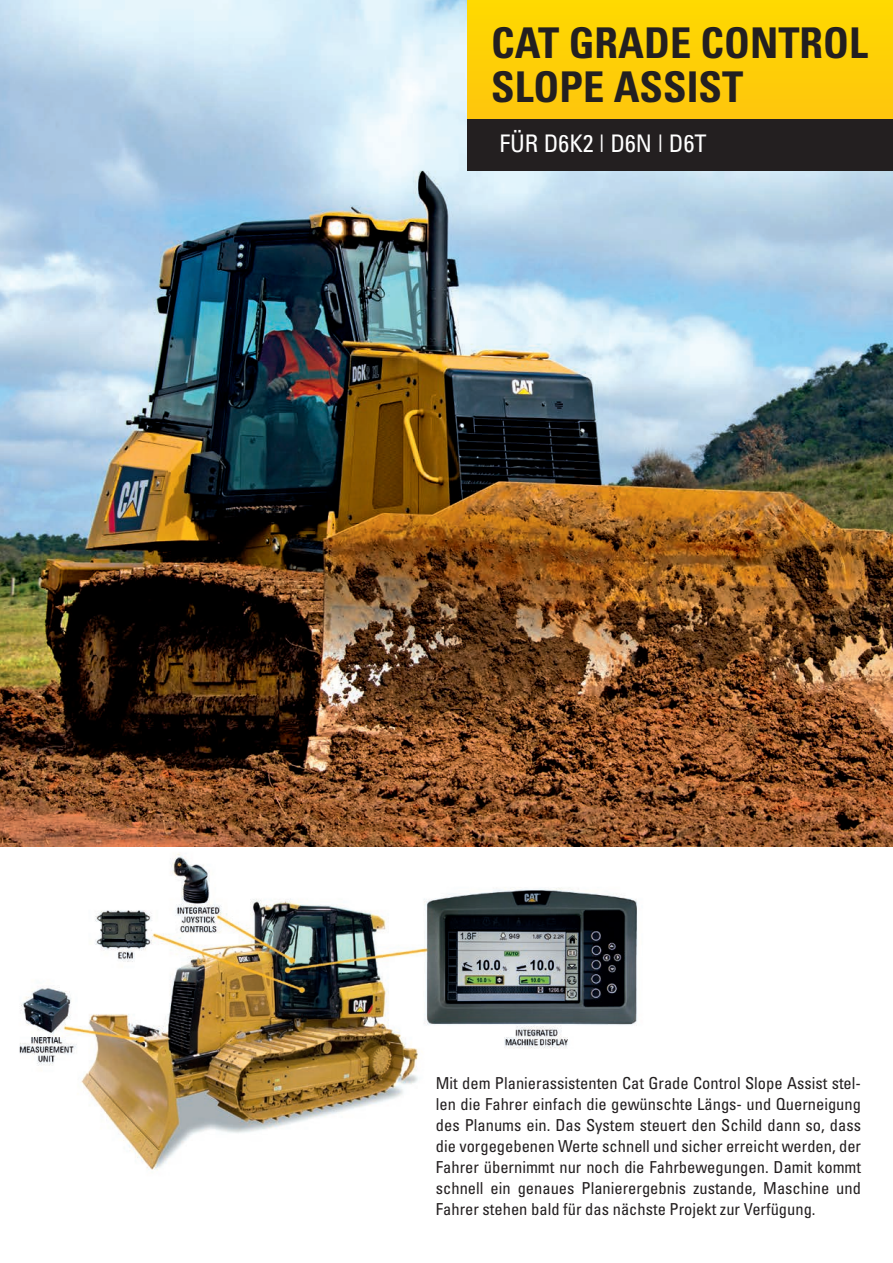
<style>
.page{position:relative;width:893px;height:1263px;background:#fff}
.page>*{position:absolute;margin:0;border:0;box-sizing:border-box;transform-origin:0 0}
.t1{font:700 condensed 42.45px "Univers";color:#231f20}
.t2{font:condensed 24.15px "Univers";color:#fff}
.t3{font:condensed 16.5px/21px "Univers";color:#231f20;text-align:justify}
</style>
<div class="page">
<img style="left:10px;top:846px;width:674px;height:324px">
<img style="left:0;top:0;width:893px;height:846px">
<img style="left:0;top:0;width:1px;height:621px">
<div style="left:468px;top:0;width:425px;height:119px;background:#fecf07"></div>
<div style="left:468px;top:119px;width:425px;height:51px;background:#231f20"></div>
<h1 class="t1" style="left:491px;top:17px;width:152px">Cat GRADE</h1>
<h1 class="t1" style="left:701px;top:17px;width:145px">CONTROL</h1>
<h1 class="t1" style="left:491px;top:61px;width:46px">SLOPE</h1>
<h1 class="t1" style="left:614px;top:61px;width:131px">ASSIST</h1>
<h2 class="t2" style="left:499px;top:128px;width:209px">Für D6K2 | D6N | D6T</h2>
<p class="t3" style="left:436px;top:1072px;width:427px">Mit dem Planierassistenten Cat Grade Control Slope Assist stel&shy;len die Fahrer einfach die gewünschte Längs- und Querneigung des Planums ein. Das System steuert den Schild dann so, dass die vorgegebenen Werte schnell und sicher erreicht werden, der Fahrer übernimmt nur noch die Fahrbewegungen. Damit kommt schnell ein genaues Planierergebnis zustande, Maschine und Fahrer stehen bald für das nächste Projekt zur Verfügung.</p>
</div>
